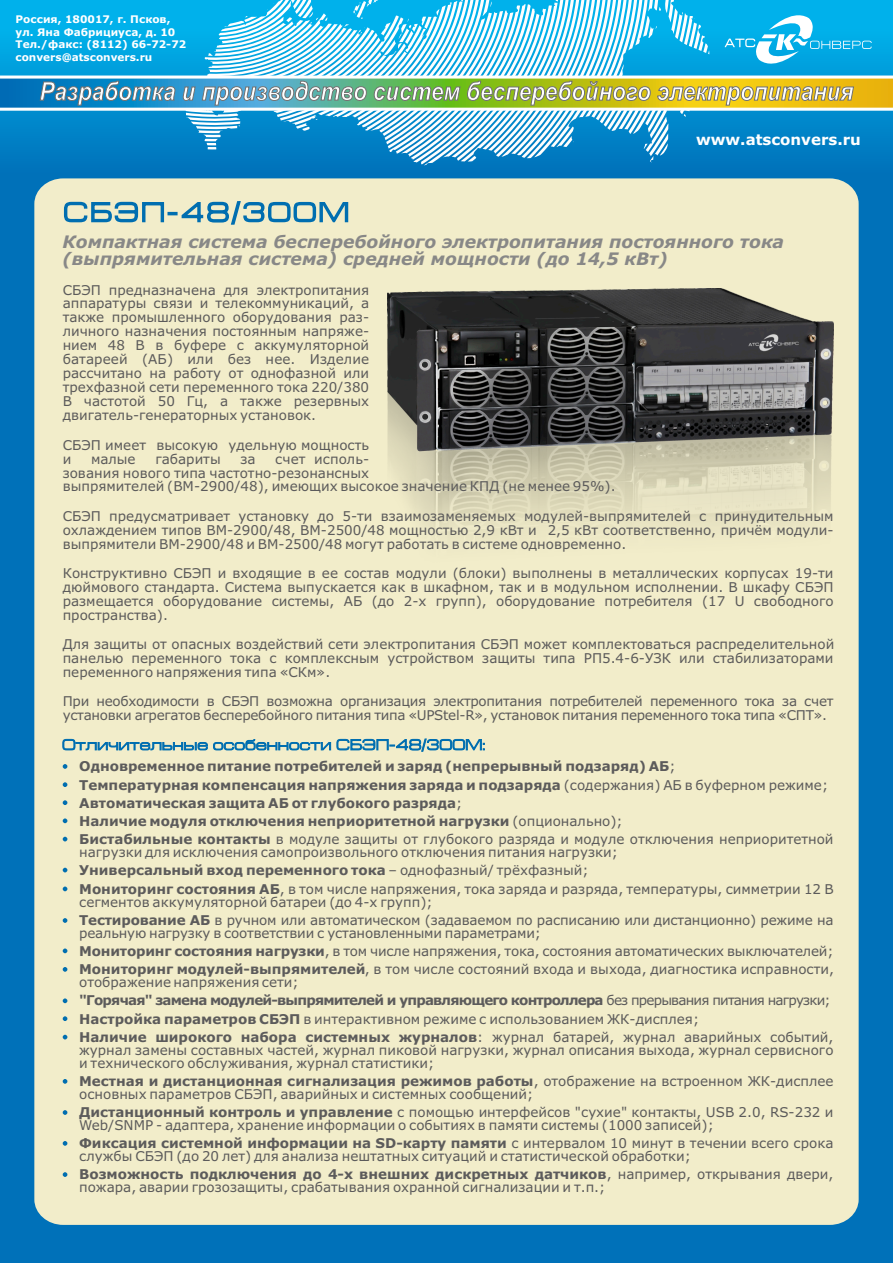
<style>
.page{position:relative;width:893px;height:1263px;background:#0071b9}
.page>*{position:absolute;margin:0;border:0;box-sizing:border-box;transform-origin:0 0}
.t1{font:italic 700 17.25px/16.8px "Verdana";color:#888887}
.t2{font:700 15px "Verdana";color:#fff}
.t3{font:13.5px/14px "Verdana";color:#5c5b5b}
.t4{font:700 13.5px/18.1px "Verdana";color:#5c5b5b}
.t5{font:13.5px/14px "Verdana";letter-spacing:-.02em;color:#5c5b5b}
.t6{font:700 10.5px/12.8px "Verdana";color:#fff}
.s1{font-weight:400}
.s2{font-weight:700}
</style>
<div class="page">
<div style="left:34px;top:178px;width:825px;height:1047px;background:#f2edca"></div>
<img style="left:387px;top:288px;width:447px;height:274px">
<svg style="left:0;top:0;width:893px;height:166px"></svg>
<svg style="left:0;top:79px;width:893px;height:29px"></svg>
<svg style="left:40px;top:0;width:832px;height:165px"></svg>
<svg style="left:63px;top:200px;width:286px;height:25px"></svg>
<svg style="left:62px;top:738px;width:423px;height:14px"></svg>
<svg style="left:63px;top:764px;width:4px;height:5px"></svg>
<svg style="left:63px;top:782px;width:4px;height:5px"></svg>
<svg style="left:63px;top:800px;width:4px;height:5px"></svg>
<svg style="left:63px;top:818px;width:4px;height:5px"></svg>
<svg style="left:63px;top:837px;width:4px;height:4px"></svg>
<svg style="left:63px;top:868px;width:4px;height:4px"></svg>
<svg style="left:63px;top:886px;width:4px;height:5px"></svg>
<svg style="left:63px;top:918px;width:4px;height:5px"></svg>
<svg style="left:63px;top:948px;width:4px;height:5px"></svg>
<svg style="left:63px;top:967px;width:4px;height:5px"></svg>
<svg style="left:63px;top:998px;width:4px;height:5px"></svg>
<svg style="left:63px;top:1016px;width:4px;height:5px"></svg>
<svg style="left:63px;top:1035px;width:4px;height:4px"></svg>
<svg style="left:63px;top:1079px;width:4px;height:5px"></svg>
<svg style="left:63px;top:1110px;width:4px;height:5px"></svg>
<svg style="left:63px;top:1141px;width:4px;height:5px"></svg>
<svg style="left:63px;top:1172px;width:4px;height:5px"></svg>
<p class="t6" style="left:16px;top:14px;width:172px">Россия, 180017, г. Псков, ул. Яна Фабрициуса, д. 10<br>Тел./факс: (8112) 66-72-72 convers@atsconvers.ru</p>
<p class="t2" style="left:696px;top:134px;width:166px">www.atsconvers.ru</p>
<p class="t1" style="left:63px;top:235px;width:723px">Компактная система бесперебойного электропитания постоянного тока (выпрямительная система) средней мощности (до 14,5 кВт)</p>
<p class="t3" style="left:63px;top:284px;width:308px;text-align:justify">СБЭП предназначена для электропитания аппаратуры связи и телекоммуникаций, а также промышленного оборудования раз&shy;личного назначения постоянным напряже&shy;нием 48 В в буфере с аккумуляторной батареей (АБ) или без нее. Изделие рассчитано на работу от однофазной или трехфазной сети переменного тока 220/380<br>В частотой 50 Гц, а также резервных двигатель-генераторных установок.</p>
<p class="t3" style="left:63px;top:439px;width:308px">СБЭП имеет высокую удельную мощность и</p>
<p class="t3" style="left:91px;top:453px;width:46px">малые</p>
<p class="t3" style="left:155px;top:453px;width:67px">габариты</p>
<p class="t3" style="left:240px;top:453px;width:17px">за</p>
<p class="t3" style="left:63px;top:453px;width:308px;text-align:right">счет исполь-<br>зования нового типа частотно-резонансных</p>
<p class="t3" style="left:63px;top:510px;width:772px;text-align:justify">СБЭП предусматривает установку до 5-ти взаимозаменяемых модулей-выпрямителей с принудительным охлаждением типов ВМ-2900/48, ВМ-2500/48 мощностью 2,9 кВт и 2,5 кВт соответственно, причём модули&shy;выпрямители ВМ-2900/48 и ВМ-2500/48 могут работать в системе одновременно.</p>
<p class="t3" style="left:63px;top:567px;width:772px;text-align:justify">Конструктивно СБЭП и входящие в ее состав модули (блоки) выполнены в металлических корпусах 19-ти дюймового стандарта. Система выпускается как в шкафном, так и в модульном исполнении. В шкафу СБЭП размещается оборудование системы, АБ (до 2-х групп), оборудование потребителя (17 U свободного пространства).</p>
<p class="t3" style="left:63px;top:638px;width:773px;text-align:justify">Для защиты от опасных воздействий сети электропитания СБЭП может комплектоваться распределительной панелью переменного тока с комплексным устройством защиты типа РП5.4-6-УЗК или стабилизаторами переменного напряжения типа «СКм».</p>
<p class="t5" style="left:63px;top:695px;width:772px">При необходимости в СБЭП возможна организация электропитания потребителей переменного тока за счет установки агрегатов бесперебойного питания типа «UPStel-R», установок питания переменного тока типа «СПТ».</p>
<p class="t3" style="left:63px;top:481px;width:554px">выпрямителей (ВМ-2900/48), имеющих высокое значение КПД (не менее 95%).</p>
<p class="t4" style="left:79px;top:758px;width:756px">Одновременное питание потребителей и заряд (непрерывный подзаряд) АБ<span class="s1">;<br></span>Температурная компенсация напряжения заряда и подзаряда <span class="s1">(содержания) АБ в буферном режиме; </span>Автоматическая защита АБ от глубокого разряда<span class="s1">;<br></span>Наличие модуля отключения неприоритетной нагрузки <span class="s1">(опционально);<br></span>Бистабильные контакты <span class="s1">в модуле защиты от глубокого разряда и модуле отключения неприоритетной</span></p>
<p class="t3" style="left:79px;top:844px;width:756px;line-height:18.1px">нагрузки для исключения самопроизвольного отключения питания нагрузки;<br><span class="s2">Универсальный вход переменного тока</span> – однофазный/ трёхфазный;<br><span class="s2">Мониторинг состояния АБ</span>, в том числе напряжения, тока заряда и разряда, температуры, симметрии 12 В</p>
<p class="t3" style="left:79px;top:894px;width:756px;line-height:18.1px">сегментов аккумуляторной батареи (до 4-х групп);<br><span class="s2">Тестирование АБ</span> в ручном или автоматическом (задаваемом по расписанию или дистанционно) режиме на</p>
<p class="t3" style="left:79px;top:925px;width:756px;line-height:18.1px">реальную нагрузку в соответствии с установленными параметрами;<br><span class="s2">Мониторинг состояния нагрузки</span>, в том числе напряжения, тока, состояния автоматических выключателей;<br><span class="s2">Мониторинг модулей-выпрямителей</span>, в том числе состояний входа и выхода, диагностика исправности,</p>
<p class="t3" style="left:79px;top:974px;width:756px;line-height:18.1px">отображение напряжения сети;<br><span class="s2">"Горячая" замена модулей-выпрямителей и управляющего контроллера</span> без прерывания питания нагрузки; <span class="s2">Настройка параметров СБЭП</span> в интерактивном режиме с использованием ЖК-дисплея;<br><span class="s2">Наличие широкого набора системных журналов</span>: журнал батарей, журнал аварийных событий,</p>
<p class="t3" style="left:79px;top:1044px;width:756px;line-height:12.9px">журнал замены составных частей, журнал пиковой нагрузки, журнал описания выхода, журнал сервисного и технического обслуживания, журнал статистики;</p>
<p class="t3" style="left:79px;top:1076px;width:756px;line-height:12.9px"><span class="s2">Местная и дистанционная сигнализация режимов работы</span>, отображение на встроенном ЖК-дисплее основных параметров СБЭП, аварийных и системных сообщений;</p>
<p class="t3" style="left:79px;top:1107px;width:756px;line-height:12.9px"><span class="s2">Дистанционный контроль и управление</span> с помощью интерфейсов "сухие" контакты, USB 2.0, RS-232 и<br>Web/SNMP - адаптера, хранение информации о событиях в памяти системы (1000 записей);</p>
<p class="t3" style="left:79px;top:1138px;width:756px;line-height:12.9px"><span class="s2">Фиксация системной информации на SD-карту памяти</span> с интервалом 10 минут в течении всего срока службы СБЭП (до 20 лет) для анализа нештатных ситуаций и статистической обработки;</p>
<p class="t3" style="left:79px;top:1169px;width:756px;line-height:12.9px"><span class="s2">Возможность подключения до 4-х внешних дискретных датчиков</span>, например, открывания двери, пожара, аварии грозозащиты, срабатывания охранной сигнализации и т.п.;</p>
</div>
